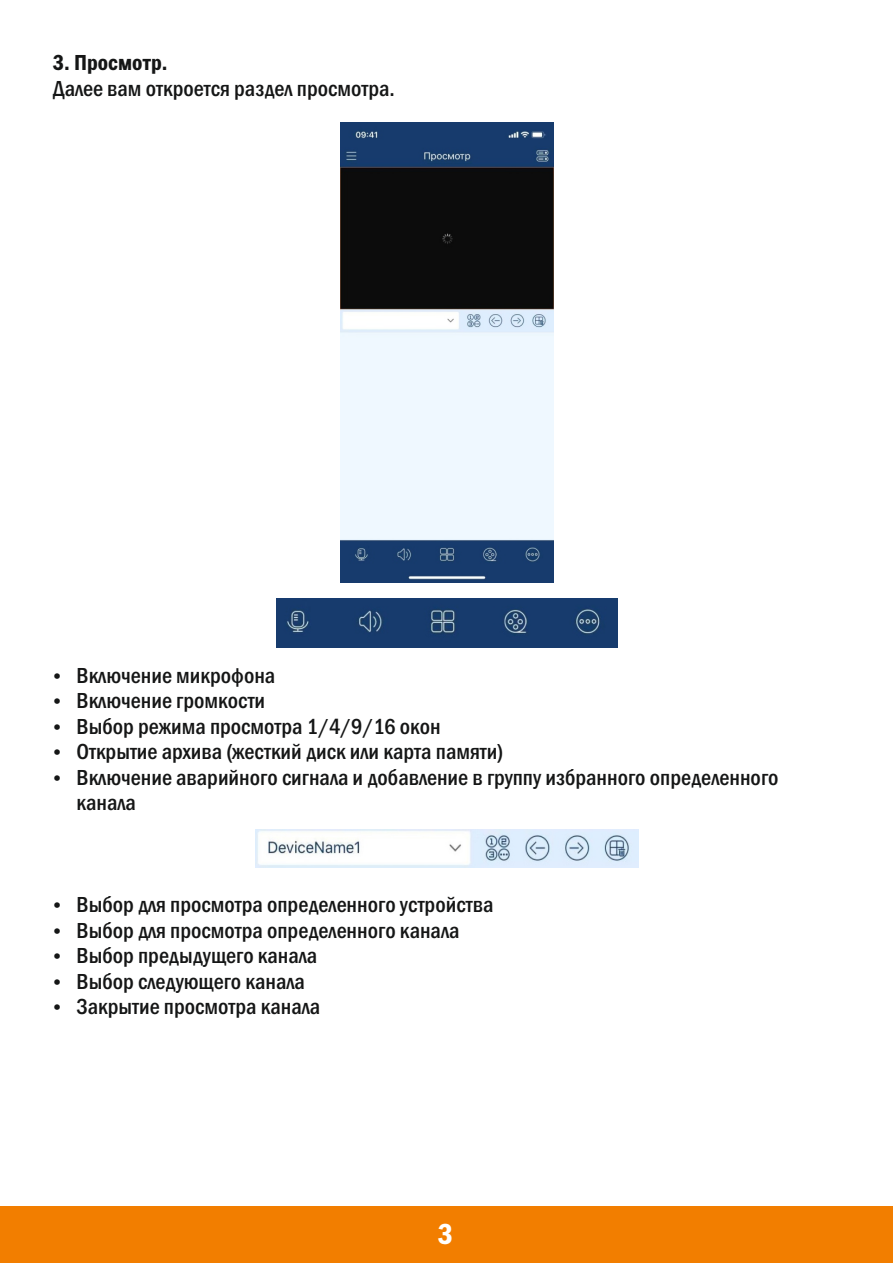
<style>
.page{position:relative;width:893px;height:1263px;background:#fff}
.page>*{position:absolute;margin:0;border:0;box-sizing:border-box;transform-origin:0 0}
.t1{font:600 condensed 30px "Franklin Gothic";color:#fff}
.t2{font:500 condensed 22.5px/25.5px "Franklin Gothic";color:#151616}
.t3{font:600 condensed 22.5px "Franklin Gothic";color:#151616}
</style>
<div class="page">
<div style="left:0;top:1206px;width:893px;height:57px;background:#f27e00"></div>
<img style="left:340px;top:122px;width:213px;height:460px">
<img style="left:276px;top:598px;width:341px;height:49px">
<img style="left:255px;top:830px;width:383px;height:37px">
<p class="t3" style="left:53px;top:55px;width:116px">3. Просмотр.</p>
<p class="t2" style="left:53px;top:77px;width:344px">Далее вам откроется раздел просмотра.</p>
<p class="t2" style="left:76px;top:664px;width:200px">Включение микрофона</p>
<p class="t2" style="left:76px;top:715px;width:366px">Выбор режима просмотра 1/4/9/16 окон</p>
<p class="t2" style="left:76px;top:690px;width:190px">Включение громкости</p>
<p class="t2" style="left:76px;top:741px;width:704px">Открытие архива (жесткий диск или карта памяти)<br>Включение аварийного сигнала и добавление в группу избранного определенного канала</p>
<p class="t2" style="left:76px;top:894px;width:419px">Выбор для просмотра определенного устройства</p>
<p class="t2" style="left:76px;top:919px;width:384px">Выбор для просмотра определенного канала</p>
<p class="t2" style="left:76px;top:945px;width:242px">Выбор предыдущего канала</p>
<p class="t2" style="left:76px;top:970px;width:245px">Выбор следующего канала<br>Закрытие просмотра канала</p>
<h1 class="t1" style="left:438px;top:1223px;width:17px">3</h1>
</div>
